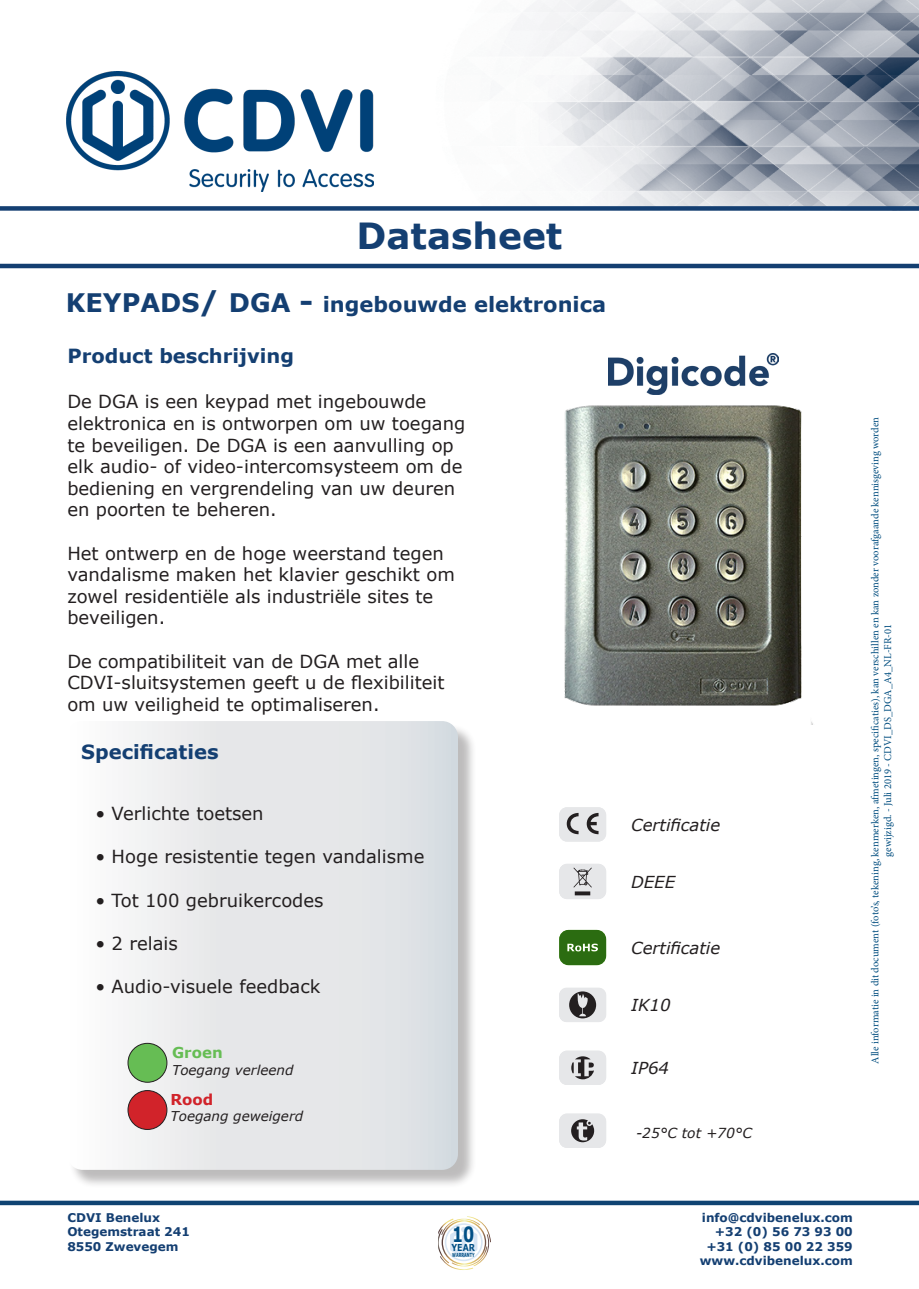
<style>
.page{position:relative;width:919px;height:1289px;background:#fff}
.page>*{position:absolute;margin:0;border:0;box-sizing:border-box;transform-origin:0 0}
.t1{font:700 36px "Verdana";color:#143f72}
.t2{font:700 21px "Verdana";color:#143f72}
.t3{font:700 21px "Verdana";color:#014f85;scale:.75 1}
.t4{font:700 19.5px "Verdana";color:#143f72}
.t5{font:18px/21.6px "Verdana";color:#231f20}
.t6{font:italic 16.5px "Verdana";color:#231f20}
.t7{font:700 15px "Verdana";color:#66bd54}
.t8{font:700 15px "Verdana";color:#d1232a}
.t9{font:italic 13.8px "Verdana";color:#231f20}
.t10{font:italic 13.5px "Verdana";color:#231f20}
.t11{font:700 12px/14.4px "Verdana";color:#143f72;text-align:right}
.t12{font:10.5px/12.6px "Minion Pro";color:#014d7f;text-align:center}
.t13{font:700 9.6px "Verdana";color:#014f85;scale:.82 1}
.t14{font:700 5.55px "Verdana";color:#014f85;scale:.62 1}
.s1{font-size:25.5px}
.s2{font-size:28.5px}
</style>
<div class="page">
<img style="left:373px;top:0;width:545px;height:206px">
<div style="left:0;top:206px;width:918px;height:5px;background:#143f72"></div>
<div style="left:0;top:1200px;width:918px;height:5px;background:#0f4372"></div>
<hr style="left:0;top:264px;width:918px;height:4px;background:#143f71">
<img style="left:67px;top:71px;width:306px;height:120px">
<img style="left:564px;top:394px;width:249px;height:331px">
<img style="left:608px;top:353px;width:170px;height:41px">
<svg style="left:438px;top:1216px;width:53px;height:53px"></svg>
<div style="left:69px;top:723px;width:407px;height:465px;background:#231f20;opacity:.3"></div>
<svg style="left:69px;top:721px;width:389px;height:448px"></svg>
<div style="left:128px;top:1043px;width:39px;height:39px;background:#66bd54;border-radius:50%"></div>
<div style="left:128px;top:1042px;width:39px;height:40px;border:1px solid #231f20;border-radius:50%"></div>
<div style="left:128px;top:1090px;width:39px;height:39px;background:#d1232a;border-radius:50%"></div>
<div style="left:128px;top:1090px;width:39px;height:39px;border:1px solid #231f20;border-radius:50%"></div>
<div style="left:559px;top:807px;width:47px;height:34px;background:#e6e7e9;border-radius:8px"></div>
<svg style="left:566px;top:813px;width:12px;height:21px"></svg>
<svg style="left:586px;top:813px;width:12px;height:21px"></svg>
<div style="left:559px;top:863px;width:47px;height:36px;background:#e6e7e9;border-radius:8px"></div>
<svg style="left:573px;top:867px;width:19px;height:28px"></svg>
<div style="left:559px;top:929px;width:47px;height:36px;background:#2b6c11;border-radius:9px"></div>
<svg style="left:567px;top:943px;width:31px;height:8px"></svg>
<div style="left:559px;top:1050px;width:47px;height:34px;background:#e6e7e9;border-radius:8px"></div>
<svg style="left:571px;top:1056px;width:23px;height:23px"></svg>
<div style="left:559px;top:1113px;width:47px;height:34px;background:#e6e7e9;border-radius:8px"></div>
<svg style="left:571px;top:1119px;width:23px;height:23px"></svg>
<div style="left:559px;top:987px;width:47px;height:35px;background:#e6e7e9;border-radius:7px"></div>
<svg style="left:569px;top:991px;width:27px;height:27px"></svg>
<p class="t1" style="left:356px;top:210px;width:207px">Datasheet</p>
<p class="t2" style="left:66px;top:290px;width:542px"><span class="s1">KEYPADS</span><span class="s2">/</span> <span class="s1">DGA</span> <span class="s2">-</span> ingebouwde elektronica</p>
<p class="t4" style="left:67px;top:342px;width:228px">Product beschrijving</p>
<p class="t5" style="left:67px;top:391px;width:399px">De DGA is een keypad met ingebouwde elektronica en is ontworpen om uw toegang te beveiligen. De DGA is een aanvulling op elk audio- of video-intercomsysteem om de bediening en vergrendeling van uw deuren en poorten te beheren.</p>
<p class="t5" style="left:67px;top:542px;width:389px">Het ontwerp en de hoge weerstand tegen vandalisme maken het klavier geschikt om zowel residentiële als industriële sites te beveiligen.</p>
<p class="t5" style="left:67px;top:650px;width:379px">De compatibiliteit van de DGA met alle<br>CDVI-sluitsystemen geeft u de flexibiliteit om uw veiligheid te optimaliseren.</p>
<p class="t4" style="left:81px;top:738px;width:139px">Specificaties</p>
<p class="t5" style="left:95px;top:802px;width:170px">• Verlichte toetsen</p>
<p class="t5" style="left:95px;top:845px;width:330px">• Hoge resistentie tegen vandalisme</p>
<p class="t5" style="left:95px;top:889px;width:229px">• Tot 100 gebruikercodes</p>
<p class="t5" style="left:95px;top:932px;width:84px">• 2 relais</p>
<p class="t5" style="left:95px;top:975px;width:226px">• Audio-visuele feedback</p>
<p class="t7" style="left:172px;top:1042px;width:52px">Groen</p>
<p class="t10" style="left:172px;top:1060px;width:123px">Toegang verleend</p>
<p class="t8" style="left:170px;top:1088px;width:44px">Rood</p>
<p class="t10" style="left:170px;top:1107px;width:134px">Toegang geweigerd</p>
<p class="t6" style="left:631px;top:813px;width:91px">Certificatie</p>
<p class="t6" style="left:631px;top:870px;width:45px">DEEE</p>
<p class="t6" style="left:631px;top:936px;width:91px">Certificatie</p>
<p class="t6" style="left:631px;top:993px;width:41px">IK10</p>
<p class="t6" style="left:631px;top:1056px;width:39px">IP64</p>
<p class="t9" style="left:636px;top:1123px;width:117px">-25°C tot +70°C</p>
<p class="t12" style="left:868px;top:1063px;width:648px;rotate:-90deg">Alle informatie in dit document (foto’s, tekening, kenmerken, afmetingen, specificaties), kan verschillen en kan zonder voorafgaande kennisgeving worden gewijzigd. - Juli 2019 - CDVI_DS_DGA_A4_NL-FR-01</p>
<p class="t11" style="left:67px;top:1209px;width:94px">CDVI Benelux</p>
<p class="t11" style="left:67px;top:1224px;width:124px">Otegemstraat 241</p>
<p class="t11" style="left:67px;top:1238px;width:113px">8550 Zwevegem</p>
<p class="t3" style="left:452px;top:1220px;width:31px">10</p>
<p class="t14" style="left:452px;top:1251px;width:38px">WARRANTY</p>
<p class="t13" style="left:451px;top:1240px;width:30px">YEAR</p>
<p class="t11" style="left:701px;top:1209px;width:152px">info@cdvibenelux.com</p>
<p class="t11" style="left:699px;top:1224px;width:154px">+32 (0) 56 73 93 00 +31 (0) 85 00 22 359 www.cdvibenelux.com</p>
</div>
